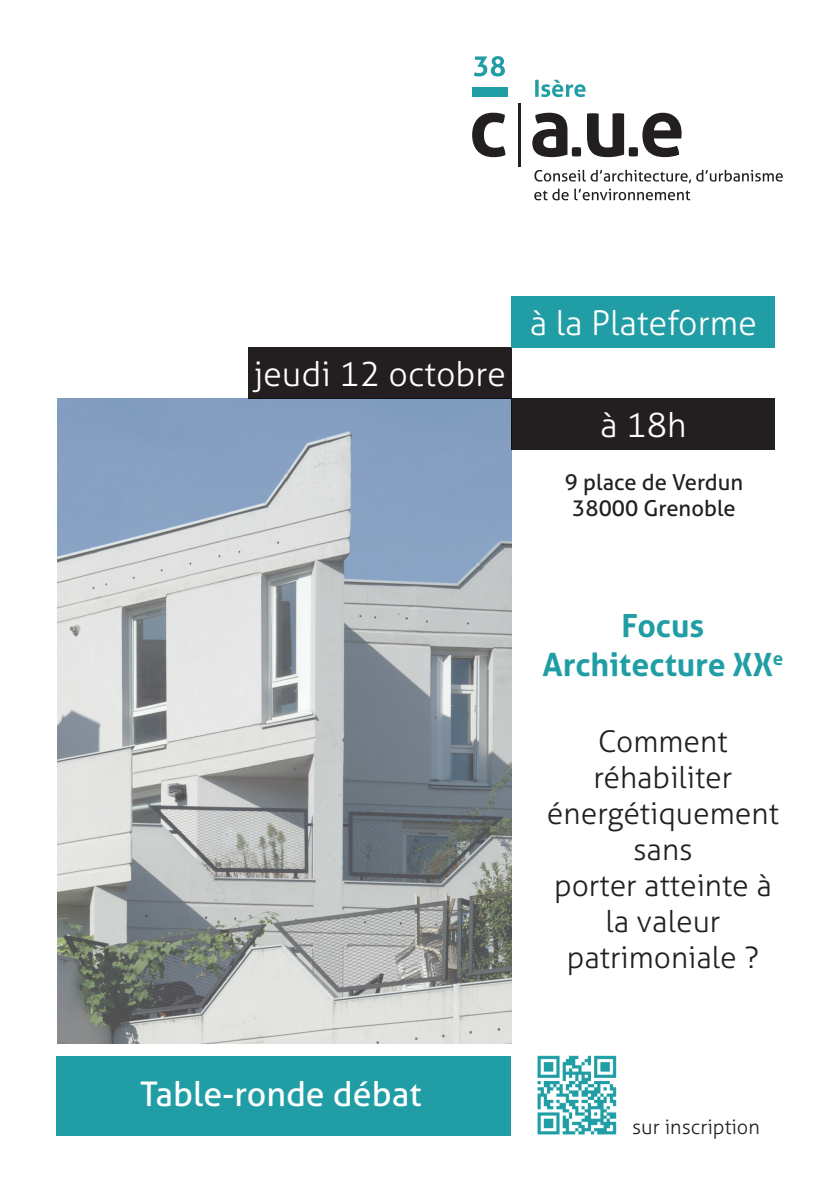
<style>
.page{position:relative;width:840px;height:1191px;background:#fff}
.page>*{position:absolute;margin:0;border:0;box-sizing:border-box;transform-origin:0 0}
.t1{font:300 34px "Aller";color:#fff}
.t2{font:34px "Aller";color:#fff}
.t3{font:700 32px/38.4px "Aller";color:#219ea5;text-align:center}
.t4{font:300 30px/36px "Aller";color:#231f20;text-align:center}
.t5{font:22px/26.4px "Aller";color:#231f20;text-align:center}
.t6{font:300 20px "Aller";color:#231f20}
</style>
<div class="page">
<div style="left:511px;top:399px;width:263px;height:51px;background:#231f20"></div>
<div style="left:511px;top:297px;width:263px;height:51px;background:#219ea5"></div>
<svg style="left:57px;top:348px;width:454px;height:51px;fill:#231f20"></svg>
<img style="left:57px;top:399px;width:454px;height:644px">
<div style="left:56px;top:1056px;width:455px;height:79px;background:#219ea5"></div>
<hr style="left:518px;top:103px;width:2px;height:64px;background:#231f20">
<svg style="left:472px;top:113px;width:33px;height:44px"></svg>
<svg style="left:532px;top:113px;width:48px;height:44px"></svg>
<svg style="left:587px;top:113px;width:94px;height:44px"></svg>
<div style="left:471px;top:87px;width:36px;height:9px;background:#219ea5"></div>
<svg style="left:474px;top:56px;width:30px;height:20px"></svg>
<svg style="left:534px;top:170px;width:248px;height:13px"></svg>
<svg style="left:534px;top:189px;width:34px;height:11px"></svg>
<svg style="left:574px;top:189px;width:115px;height:11px"></svg>
<svg style="left:535px;top:80px;width:50px;height:17px"></svg>
<img style="left:537px;top:1055px;width:80px;height:80px">
<p class="t1" style="left:253px;top:353px;width:253px">jeudi 12 octobre</p>
<p class="t1" style="left:529px;top:302px;width:228px">à la Plateforme</p>
<p class="t1" style="left:600px;top:404px;width:88px">à 18h</p>
<p class="t5" style="left:564px;top:469px;width:180px">9 place de Verdun<br>38000 Grenoble</p>
<p class="t3" style="left:542px;top:606px;width:242px">Focus<br>Architecture XX<sup>e</sup></p>
<p class="t4" style="left:546px;top:723px;width:233px">Comment réhabiliter énergétiquement sans<br>porter atteinte à la valeur patrimoniale ?</p>
<p class="t2" style="left:140px;top:1073px;width:283px">Table-ronde débat</p>
<p class="t6" style="left:632px;top:1114px;width:129px">sur inscription</p>
</div>
